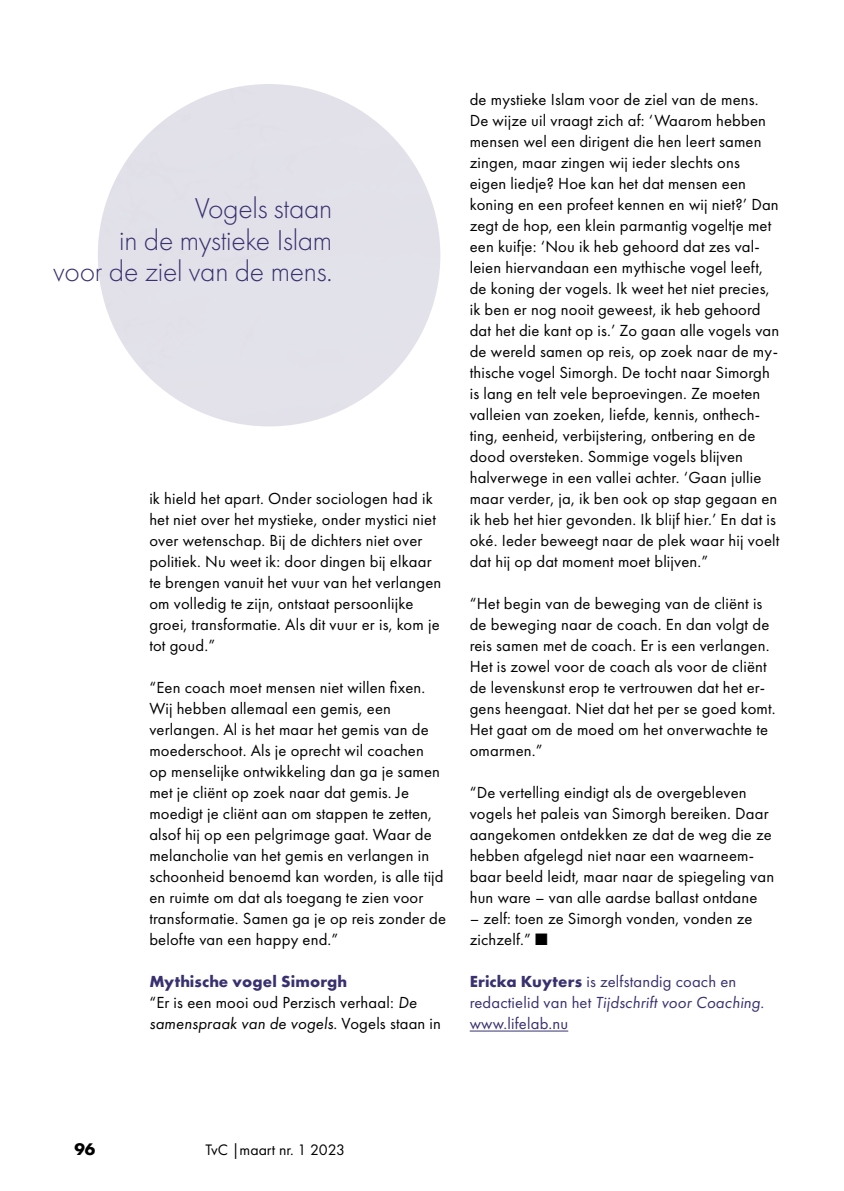
<style>
.page{position:relative;width:844px;height:1191px;background:#fff}
.page>*{position:absolute;margin:0;border:0;box-sizing:border-box;transform-origin:0 0}
.t1{font:300 29.75px/31.5px "Futura PT";letter-spacing:-.01em;color:#38316f;text-align:right}
.t2{font:700 17.5px "Futura PT";color:#000}
.t3{font:16.62px/21px "Futura PT";letter-spacing:.01em;color:#000}
.t4{font:16.62px/21px "Futura PT";letter-spacing:.01em;color:#38316f}
.t5{font:15.75px "Futura PT";color:#000}
.s1{font-weight:700;color:#38316f}
.s2{font-style:italic}
.s3{font-weight:700}
</style>
<div class="page">
<hr style="left:469px;top:1030px;width:99px;height:1px;background:#38316f">
<h1 class="t1" style="left:53px;top:193px;width:280px">Vogels staan<br>in de mystieke Islam<br>voor de ziel van de mens.</h1>
<p class="t3" style="left:149px;top:488px;width:293px">ik hield het apart. Onder sociologen had ik het niet over het mystieke, onder mystici niet over wetenschap. Bij de dichters niet over politiek. Nu weet ik: door dingen bij elkaar te brengen vanuit het vuur van het verlangen om volledig te zijn, ontstaat persoonlijke groei, transformatie. Als dit vuur er is, kom je tot goud.”</p>
<p class="t3" style="left:149px;top:677px;width:298px">“Een coach moet mensen niet willen fixen.<br>Wij hebben allemaal een gemis, een verlangen. Al is het maar het gemis van de moederschoot. Als je oprecht wil coachen<br>op menselijke ontwikkeling dan ga je samen met je cliënt op zoek naar dat gemis. Je moedigt je cliënt aan om stappen te zetten, alsof hij op een pelgrimage gaat. Waar de melancholie van het gemis en verlangen in schoonheid benoemd kan worden, is alle tijd en ruimte om dat als toegang te zien voor transformatie. Samen ga je op reis zonder de belofte van een happy end.”</p>
<p class="t3" style="left:149px;top:971px;width:293px"><span class="s1">Mythische vogel Simorgh<br></span>“Er is een mooi oud Perzisch verhaal: <span class="s2">De samenspraak van de vogels</span>. Vogels staan in</p>
<p class="t3" style="left:469px;top:89px;width:311px">de mystieke Islam voor de ziel van de mens.<br>De wijze uil vraagt zich af: ‘Waarom hebben mensen wel een dirigent die hen leert samen zingen, maar zingen wij ieder slechts ons eigen liedje? Hoe kan het dat mensen een koning en een profeet kennen en wij niet?’ Dan zegt de hop, een klein parmantig vogeltje met een kuifje: ‘Nou ik heb gehoord dat zes val&shy;leien hiervandaan een mythische vogel leeft, de koning der vogels. Ik weet het niet precies, ik ben er nog nooit geweest, ik heb gehoord dat het die kant op is.’ Zo gaan alle vogels van de wereld samen op reis, op zoek naar de my&shy;thische vogel Simorgh. De tocht naar Simorgh is lang en telt vele beproevingen. Ze moeten valleien van zoeken, liefde, kennis, onthech&shy;ting, eenheid, verbijstering, ontbering en de dood oversteken. Sommige vogels blijven halverwege in een vallei achter. ‘Gaan jullie maar verder, ja, ik ben ook op stap gegaan en ik heb het hier gevonden. Ik blijf hier.’ En dat is oké. Ieder beweegt naar de plek waar hij voelt dat hij op dat moment moet blijven.”</p>
<p class="t3" style="left:469px;top:593px;width:307px">“Het begin van de beweging van de cliënt is de beweging naar de coach. En dan volgt de reis samen met de coach. Er is een verlangen.<br>Het is zowel voor de coach als voor de cliënt de levenskunst erop te vertrouwen dat het er&shy;gens heengaat. Niet dat het per se goed komt.<br>Het gaat om de moed om het onverwachte te omarmen.”</p>
<p class="t3" style="left:469px;top:782px;width:306px">“De vertelling eindigt als de overgebleven vogels het paleis van Simorgh bereiken. Daar aangekomen ontdekken ze dat de weg die ze hebben afgelegd niet naar een waarneem&shy;baar beeld leidt, maar naar de spiegeling van hun ware – van alle aardse ballast ontdane</p>
<p class="t3" style="left:469px;top:908px;width:284px">– zelf: toen ze Simorgh vonden, vonden ze zichzelf.” ■</p>
<p class="t4" style="left:469px;top:971px;width:296px"><span class="s3">Ericka Kuyters</span> is zelfstandig coach en redactielid van het <span class="s2">Tijdschrift voor Coaching</span>. www.lifelab.nu</p>
<p class="t2" style="left:74px;top:1137px;width:22px">96</p>
<p class="t5" style="left:205px;top:1140px;width:141px">TvC |maart nr. 1 2023</p>
</div>
